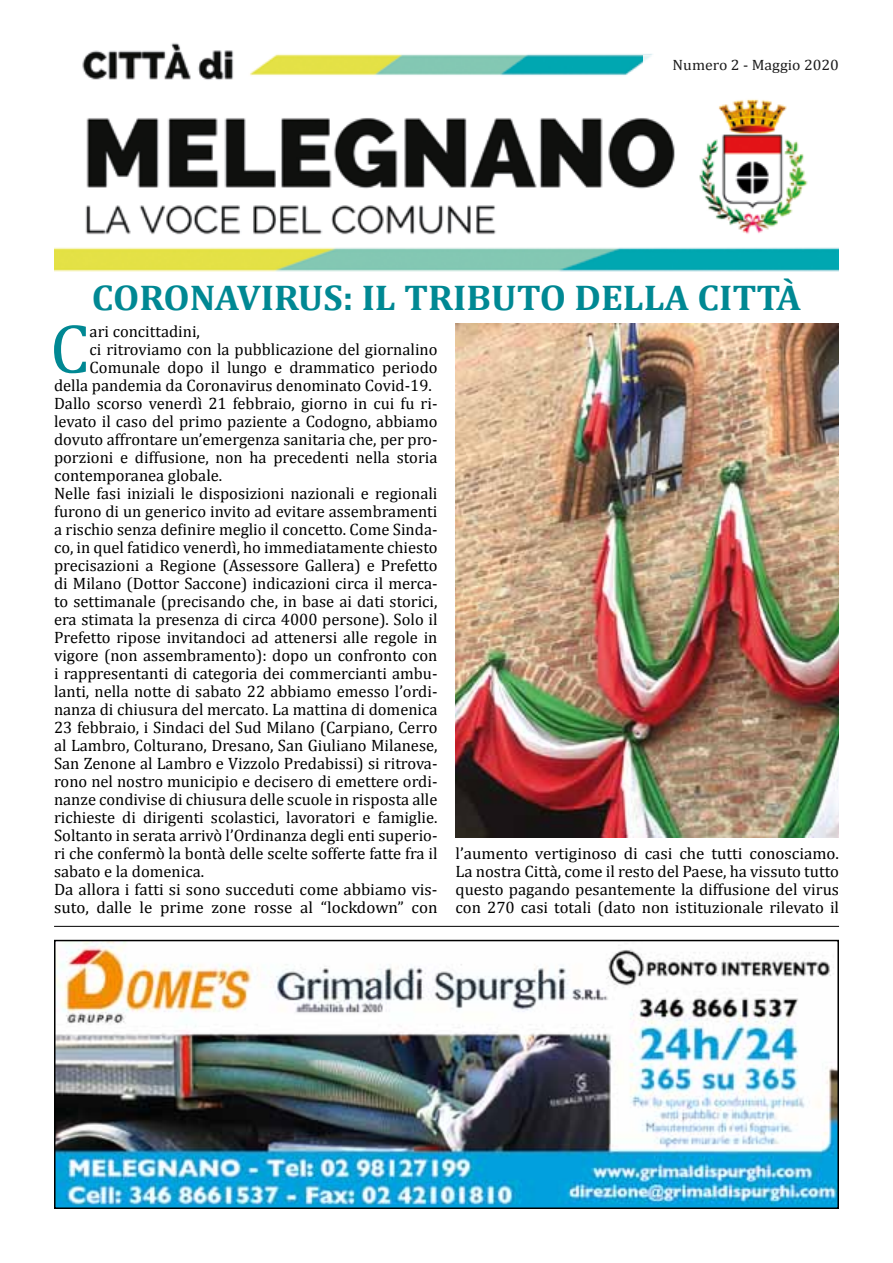
<style>
.page{position:relative;width:893px;height:1263px;background:#fff}
.page>*{position:absolute;margin:0;border:0;box-sizing:border-box;transform-origin:0 0}
.t1{font:70.5px "Cambria";color:#008893}
.t2{font:700 36px "Cambria";color:#008893;scale:1.05 1}
.t3{font:16.5px/18px "Cambria";color:#000;text-align:justify}
.t4{font:15px "Cambria";color:#000;scale:1.05 1}
</style>
<div class="page">
<img style="left:54px;top:43px;width:785px;height:229px">
<hr style="left:54px;top:926px;width:785px;height:1px;background:#000">
<img style="left:57px;top:943px;width:779px;height:263px">
<div style="left:54px;top:940px;width:785px;height:269px;border:2px solid #000"></div>
<div style="left:654px;top:54px;width:177px;height:21px;background:#fff"></div>
<div style="left:644px;top:55px;width:195px;height:18px;background:#fff"></div>
<img style="left:456px;top:324px;width:383px;height:514px">
<p class="t4" style="left:673px;top:56px;width:160px">Numero 2 - Maggio 2020</p>
<h2 class="t2" style="left:92px;top:272px;width:677px">CORONAVIRUS: IL TRIBUTO DELLA CITTÀ</h2>
<h1 class="t1" style="left:50px;top:307px;width:41px">C</h1>
<p class="t3" style="left:90px;top:322px;width:112px">ari concittadini,</p>
<p class="t3" style="left:90px;top:340px;width:349px">ci ritroviamo con la pubblicazione del giornalino</p>
<p class="t3" style="left:90px;top:358px;width:349px">Comunale dopo il lungo e drammatico periodo</p>
<p class="t3" style="left:54px;top:376px;width:379px">della pandemia da Coronavirus denominato Covid-19.</p>
<p class="t3" style="left:54px;top:394px;width:385px">Dallo scorso venerdì 21 febbraio, giorno in cui fu ri-</p>
<p class="t3" style="left:54px;top:412px;width:385px">levato il caso del primo paziente a Codogno, abbiamo</p>
<p class="t3" style="left:54px;top:430px;width:385px">dovuto affrontare un’emergenza sanitaria che, per pro-</p>
<p class="t3" style="left:54px;top:448px;width:385px">porzioni e diffusione, non ha precedenti nella storia</p>
<p class="t3" style="left:54px;top:466px;width:170px">contemporanea globale.</p>
<p class="t3" style="left:54px;top:484px;width:385px">Nelle fasi iniziali le disposizioni nazionali e regionali</p>
<p class="t3" style="left:54px;top:502px;width:385px">furono di un generico invito ad evitare assembramenti</p>
<p class="t3" style="left:54px;top:520px;width:385px">a rischio senza definire meglio il concetto. Come Sinda-</p>
<p class="t3" style="left:54px;top:538px;width:385px">co, in quel fatidico venerdì, ho immediatamente chiesto</p>
<p class="t3" style="left:54px;top:556px;width:385px">precisazioni a Regione (Assessore Gallera) e Prefetto</p>
<p class="t3" style="left:54px;top:574px;width:385px">di Milano (Dottor Saccone) indicazioni circa il merca-</p>
<p class="t3" style="left:54px;top:592px;width:385px">to settimanale (precisando che, in base ai dati storici,</p>
<p class="t3" style="left:54px;top:610px;width:385px">era stimata la presenza di circa 4000 persone). Solo il</p>
<p class="t3" style="left:54px;top:628px;width:385px">Prefetto ripose invitandoci ad attenersi alle regole in</p>
<p class="t3" style="left:54px;top:646px;width:385px">vigore (non assembramento): dopo un confronto con</p>
<p class="t3" style="left:54px;top:664px;width:385px">i rappresentanti di categoria dei commercianti ambu-</p>
<p class="t3" style="left:54px;top:682px;width:385px">lanti, nella notte di sabato 22 abbiamo emesso l’ordi-</p>
<p class="t3" style="left:54px;top:700px;width:385px">nanza di chiusura del mercato. La mattina di domenica</p>
<p class="t3" style="left:54px;top:718px;width:385px">23 febbraio, i Sindaci del Sud Milano (Carpiano, Cerro</p>
<p class="t3" style="left:54px;top:736px;width:385px">al Lambro, Colturano, Dresano, San Giuliano Milanese,</p>
<p class="t3" style="left:54px;top:754px;width:385px">San Zenone al Lambro e Vizzolo Predabissi) si ritrova-</p>
<p class="t3" style="left:54px;top:772px;width:385px">rono nel nostro municipio e decisero di emettere ordi-</p>
<p class="t3" style="left:54px;top:790px;width:385px">nanze condivise di chiusura delle scuole in risposta alle</p>
<p class="t3" style="left:54px;top:808px;width:385px">richieste di dirigenti scolastici, lavoratori e famiglie.</p>
<p class="t3" style="left:54px;top:826px;width:385px">Soltanto in serata arrivò l’Ordinanza degli enti superio-</p>
<p class="t3" style="left:54px;top:844px;width:385px">ri che confermò la bontà delle scelte sofferte fatte fra il</p>
<p class="t3" style="left:54px;top:862px;width:152px">sabato e la domenica.</p>
<p class="t3" style="left:54px;top:880px;width:385px">Da allora i fatti si sono succeduti come abbiamo vis-</p>
<p class="t3" style="left:54px;top:898px;width:385px">suto, dalle le prime zone rosse al “lockdown” con</p>
<p class="t3" style="left:456px;top:844px;width:385px">l’aumento vertiginoso di casi che tutti conosciamo.<br>La nostra Città, come il resto del Paese, ha vissuto tutto questo pagando pesantemente la diffusione del virus con 270 casi totali (dato non istituzionale rilevato il</p>
</div>
